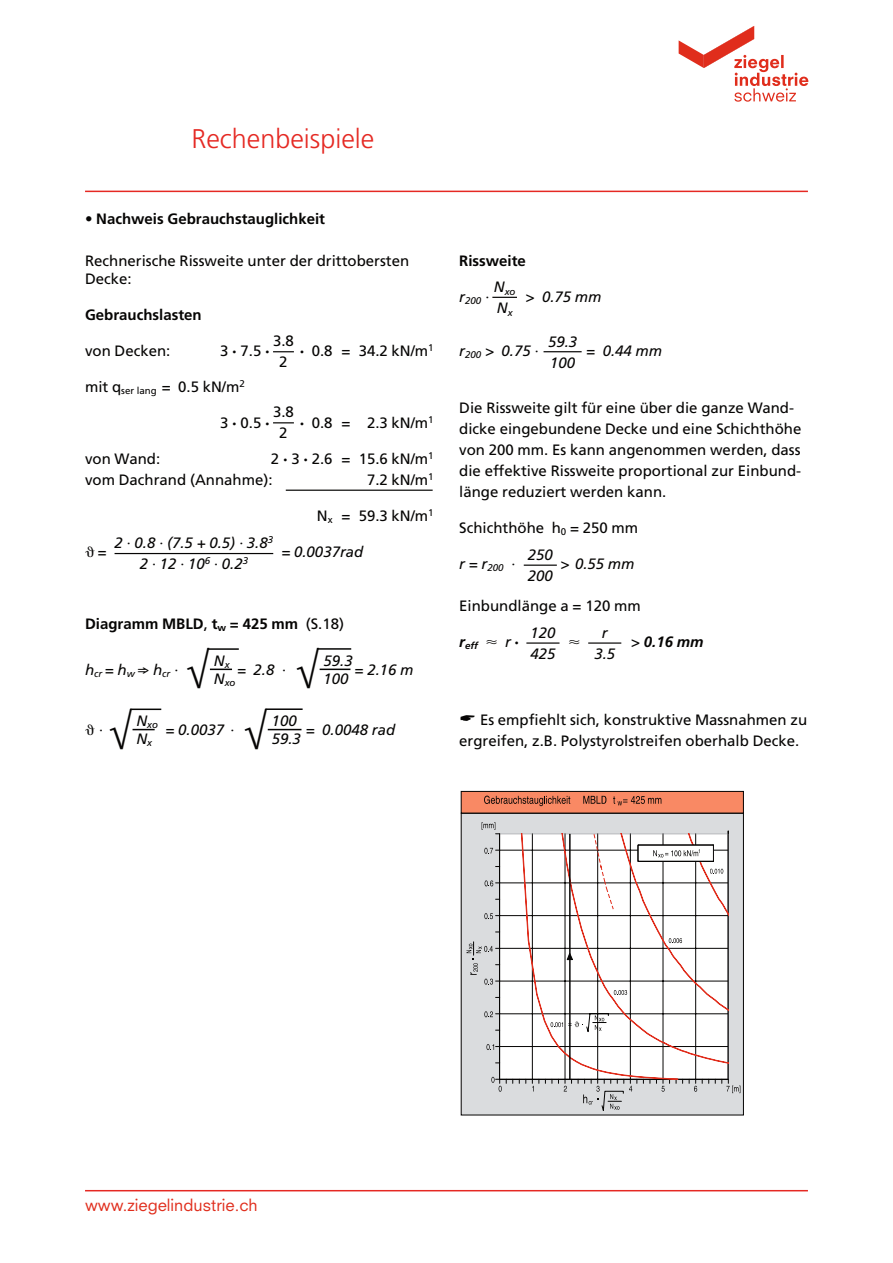
<style>
.page{position:relative;width:893px;height:1263px;background:#fff}
.page>*{position:absolute;margin:0;border:0;box-sizing:border-box;transform-origin:0 0}
.t1{font:300 42px "Frutiger LT Std";color:#060504}
.t2{font:300 27px "Frutiger LT Std";color:#e52923}
.t3{font:16.5px "Neuzeit SLT";color:#e02d1c}
.t4{font:15px/21px "Frutiger LT Std";color:#060504}
.t5{font:italic 15px/21px "Frutiger LT Std";color:#060504}
.t6{font:700 15px "Frutiger LT Std";color:#060504}
.t7{font:italic 700 15px "Frutiger LT Std";color:#060504}
.t8{font:italic 9.75px "Frutiger LT Std";color:#060504}
.t9{font:italic 700 9.75px "Frutiger LT Std";color:#060504}
.s1{font-weight:900}
.s2{font-weight:400}
.s3{font-weight:400;font-style:normal}
</style>
<div class="page">
<svg style="left:679px;top:26px;width:129px;height:76px"></svg>
<hr style="left:85px;top:1190px;width:723px;height:1px;background:#e52923">
<hr style="left:85px;top:191px;width:723px;height:1px;background:#e52923">
<div style="left:461px;top:813px;width:282px;height:302px;background:#dadcde"></div>
<div style="left:461px;top:813px;width:283px;height:302px;border:1px solid #060504"></div>
<div style="left:461px;top:791px;width:282px;height:22px;background:#f98964"></div>
<div style="left:461px;top:791px;width:283px;height:22px;border:1px solid #060504"></div>
<svg style="left:473px;top:833px;width:256px;height:278px"></svg>
<div style="left:728px;top:831px;width:1px;height:248px;border:1px solid #060504"></div>
<svg style="left:500px;top:834px;width:18px;height:245px;background:#f5f5f5"></svg>
<div style="left:499px;top:834px;width:1px;height:245px;border:1px solid #060504"></div>
<div style="left:499px;top:1079px;width:229px;height:1px;border:1px solid #060504"></div>
<svg style="left:518px;top:834px;width:120px;height:245px;background:#ece6e5"></svg>
<svg style="left:486px;top:1044px;width:8px;height:6px"></svg>
<svg style="left:484px;top:1011px;width:9px;height:6px"></svg>
<svg style="left:484px;top:913px;width:9px;height:6px"></svg>
<svg style="left:485px;top:880px;width:8px;height:6px"></svg>
<svg style="left:484px;top:848px;width:9px;height:6px"></svg>
<svg style="left:482px;top:822px;width:13px;height:8px"></svg>
<svg style="left:466px;top:944px;width:27px;height:40px"></svg>
<svg style="left:595px;top:1015px;width:9px;height:16px"></svg>
<svg style="left:614px;top:990px;width:13px;height:5px"></svg>
<svg style="left:491px;top:1077px;width:11px;height:15px"></svg>
<svg style="left:564px;top:1086px;width:3px;height:5px"></svg>
<svg style="left:583px;top:1086px;width:17px;height:18px"></svg>
<svg style="left:629px;top:1086px;width:3px;height:5px"></svg>
<svg style="left:661px;top:1086px;width:4px;height:6px"></svg>
<svg style="left:694px;top:1086px;width:3px;height:6px"></svg>
<svg style="left:726px;top:1085px;width:14px;height:8px"></svg>
<svg style="left:610px;top:1094px;width:10px;height:16px"></svg>
<svg style="left:484px;top:796px;width:86px;height:10px"></svg>
<svg style="left:613px;top:796px;width:48px;height:9px"></svg>
<svg style="left:551px;top:1021px;width:32px;height:6px"></svg>
<svg style="left:638px;top:834px;width:90px;height:245px;background:#ebe7e6"></svg>
<hr style="left:569px;top:834px;width:1px;height:245px;background:#060504">
<svg style="left:566px;top:952px;width:7px;height:8px"></svg>
<svg style="left:593px;top:833px;width:21px;height:77px;background:#ebe5e4"></svg>
<svg style="left:583px;top:796px;width:23px;height:8px"></svg>
<svg style="left:492px;top:297px;width:25px;height:1px"></svg>
<hr style="left:543px;top:351px;width:39px;height:1px;background:#060504">
<hr style="left:526px;top:642px;width:33px;height:2px;background:#060504">
<hr style="left:588px;top:642px;width:33px;height:2px;background:#060504">
<hr style="left:286px;top:490px;width:147px;height:1px;background:#060504">
<hr style="left:320px;top:669px;width:30px;height:1px;background:#060504">
<hr style="left:317px;top:648px;width:34px;height:2px;background:#060504">
<svg style="left:273px;top:351px;width:21px;height:1px"></svg>
<svg style="left:273px;top:422px;width:21px;height:1px"></svg>
<hr style="left:115px;top:553px;width:158px;height:1px;background:#060504">
<hr style="left:524px;top:564px;width:33px;height:2px;background:#060504">
<svg style="left:210px;top:669px;width:22px;height:1px"></svg>
<hr style="left:208px;top:648px;width:31px;height:2px;background:#060504">
<svg style="left:133px;top:729px;width:22px;height:1px"></svg>
<hr style="left:130px;top:708px;width:31px;height:2px;background:#060504">
<hr style="left:268px;top:729px;width:33px;height:1px;background:#060504">
<hr style="left:265px;top:708px;width:38px;height:2px;background:#060504">
<p class="t2" style="left:191px;top:123px;width:185px">Rechenbeispiele</p>
<p class="t6" style="left:85px;top:210px;width:242px">• Nachweis Gebrauchstauglichkeit</p>
<p class="t4" style="left:85px;top:251px;width:326px;line-height:18px">Rechnerische Rissweite unter der drittobersten<br>Decke:</p>
<p class="t6" style="left:85px;top:306px;width:118px">Gebrauchslasten</p>
<p class="t4" style="left:85px;top:340px;width:87px">von Decken:</p>
<p class="t4" style="left:220px;top:340px;width:51px">3 <span class="s1">·</span> 7.5 <span class="s1">·</span></p>
<p class="t4" style="left:300px;top:340px;width:136px"><span class="s1">·</span> 0.8 = 34.2 kN/m<sup>1</sup></p>
<p class="t4" style="left:85px;top:376px;width:161px">mit q<sub>ser</sub> <sub>lang</sub> = 0.5 kN/m<sup>2</sup></p>
<p class="t4" style="left:220px;top:412px;width:51px">3 <span class="s1">·</span> 0.5 <span class="s1">·</span></p>
<p class="t4" style="left:300px;top:412px;width:136px"><span class="s1">·</span> 0.8 = 2.3 kN/m<sup>1</sup></p>
<p class="t4" style="left:85px;top:448px;width:77px">von Wand:</p>
<p class="t4" style="left:273px;top:330px;width:22px;text-align:center">3.8<br>2</p>
<p class="t4" style="left:273px;top:401px;width:22px;text-align:center">3.8<br>2</p>
<p class="t4" style="left:85px;top:448px;width:350px;text-indent:186px">2 <span class="s1">·</span> 3 <span class="s1">·</span> 2.6 = 15.6 kN/m<sup>1 </sup>vom Dachrand (Annahme):</p>
<p class="t4" style="left:367px;top:469px;width:68px">7.2 kN/m<sup>1</sup></p>
<p class="t4" style="left:317px;top:505px;width:118px">N<sub>x</sub> = 59.3 kN/m<sup>1</sup></p>
<p class="t5" style="left:115px;top:532px;width:160px;text-align:center">2 · 0.8 · (7.5 + 0.5) · 3.8<sup>3<br></sup>2 · 12 · 10<sup>6</sup> · 0.2<sup>3</sup></p>
<p class="t5" style="left:97px;top:541px;width:10px">=</p>
<p class="t5" style="left:281px;top:541px;width:83px">= 0.0037rad</p>
<p class="t6" style="left:85px;top:615px;width:260px">Diagramm MBLD<span class="s2">,</span> t<sub>w</sub> = 425 mm <span class="s2">(S.18)</span></p>
<p class="t5" style="left:85px;top:659px;width:95px">h<sub>cr</sub> = h<sub>w</sub> h<sub>cr</sub> ·</p>
<p class="t5" style="left:237px;top:659px;width:51px">= 2.8 ·</p>
<p class="t5" style="left:355px;top:659px;width:61px">= 2.16 m</p>
<p class="t1" style="left:186px;top:644px;width:25px">√</p>
<p class="t1" style="left:296px;top:644px;width:25px">√</p>
<p class="t5" style="left:324px;top:650px;width:31px">59.3</p>
<p class="t5" style="left:214px;top:650px;width:17px">N<sub>x</sub></p>
<p class="t5" style="left:324px;top:668px;width:27px">100</p>
<p class="t8" style="left:214px;top:677px;width:23px"><sup>N</sup>xo</p>
<p class="t1" style="left:108px;top:704px;width:25px">√</p>
<p class="t1" style="left:244px;top:704px;width:25px">√</p>
<p class="t5" style="left:272px;top:710px;width:27px">100</p>
<p class="t8" style="left:136px;top:719px;width:23px"><sup>N</sup>xo</p>
<p class="t5" style="left:99px;top:719px;width:6px">·</p>
<p class="t5" style="left:165px;top:719px;width:70px">= 0.0037 ·</p>
<p class="t5" style="left:306px;top:719px;width:91px">= 0.0048 rad</p>
<p class="t5" style="left:272px;top:728px;width:31px">59.3</p>
<p class="t5" style="left:136px;top:728px;width:17px">N<sub>x</sub></p>
<p class="t6" style="left:459px;top:252px;width:68px">Rissweite</p>
<p class="t8" style="left:459px;top:295px;width:32px"><sup>r</sup>200 <sup>·</sup></p>
<p class="t5" style="left:525px;top:286px;width:78px">&gt; 0.75 mm</p>
<p class="t8" style="left:494px;top:286px;width:23px"><sup>N</sup>xo</p>
<p class="t5" style="left:497px;top:298px;width:17px">N<sub>x</sub></p>
<p class="t5" style="left:548px;top:331px;width:31px">59.3<br>100</p>
<p class="t5" style="left:459px;top:340px;width:81px">r<sub>200</sub> &gt; 0.75 ·</p>
<p class="t5" style="left:586px;top:340px;width:78px">= 0.44 mm</p>
<p class="t4" style="left:459px;top:397px;width:344px">Die Rissweite gilt für eine über die ganze Wand&shy;dicke eingebundene Decke und eine Schichthöhe von 200 mm. Es kann angenommen werden, dass die effektive Rissweite proportional zur Einbund&shy;länge reduziert werden kann.</p>
<p class="t4" style="left:459px;top:517px;width:181px">Schichthöhe h<sub>0</sub> = 250 mm</p>
<p class="t5" style="left:459px;top:553px;width:58px">r = r<sub>200</sub> ·</p>
<p class="t5" style="left:560px;top:553px;width:76px">&gt; 0.55 mm</p>
<p class="t4" style="left:459px;top:595px;width:183px">Einbundlänge a = 120 mm</p>
<p class="t9" style="left:459px;top:640px;width:61px"><sup>r</sup>eff ≈ <sup>r</sup> <sup>·</sup></p>
<p class="t7" style="left:631px;top:633px;width:74px"><span class="s3">&gt;</span> 0.16 mm</p>
<p class="t5" style="left:528px;top:545px;width:27px">250<br>200</p>
<p class="t5" style="left:530px;top:623px;width:27px">120<br>425</p>
<p class="t5" style="left:594px;top:623px;width:22px;text-align:center">r<br>3.5</p>
<p class="t4" style="left:459px;top:709px;width:349px;text-indent:21px">Es empfiehlt sich, konstruktive Massnahmen zu ergreifen, z.B. Polystyrolstreifen oberhalb Decke.</p>
<p class="t3" style="left:85px;top:1194px;width:174px">www.ziegelindustrie.ch</p>
</div>
